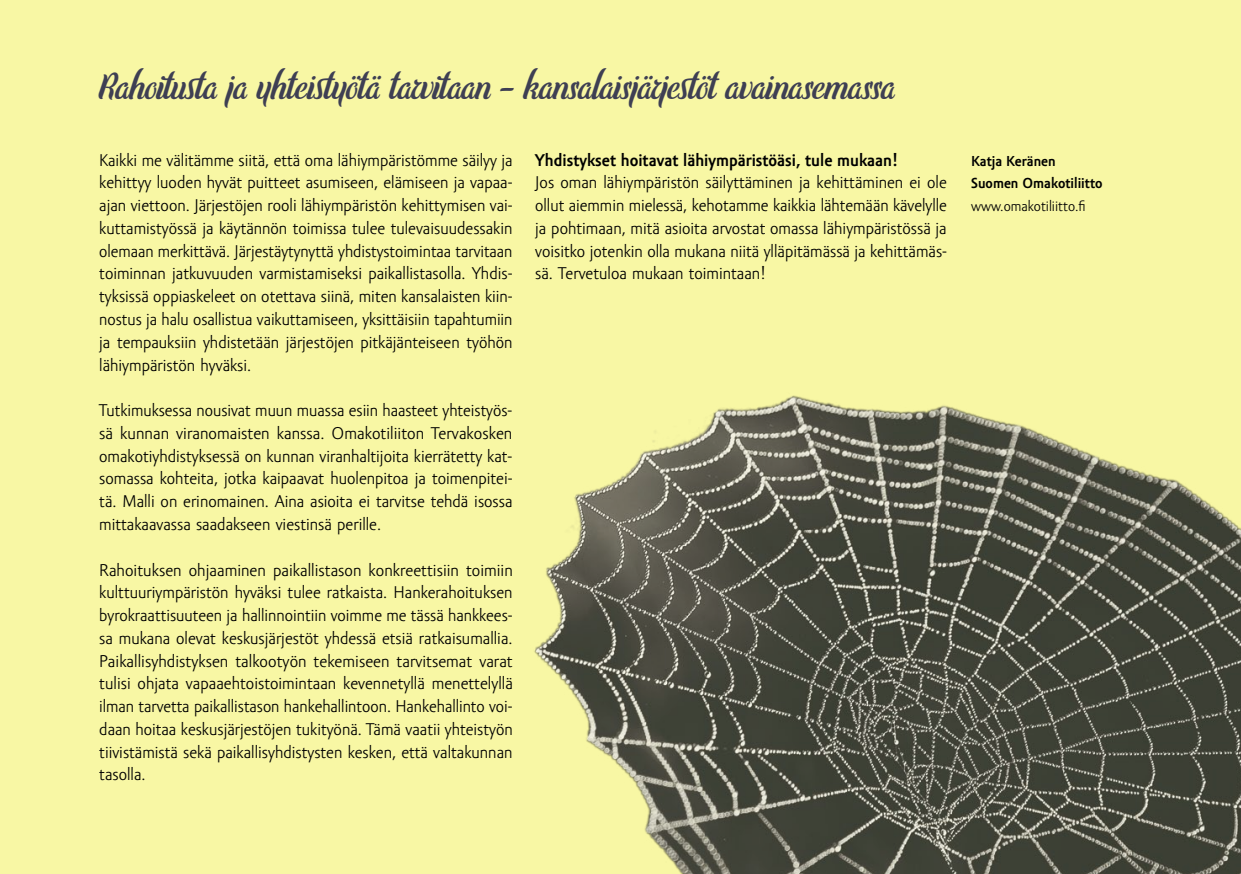
<style>
.page{position:relative;width:1241px;height:874px;background:#fff}
.page>*{position:absolute;margin:0;border:0;box-sizing:border-box;transform-origin:0 0}
.t1{font:33.25px "Elley";letter-spacing:.01em;color:#3e3f53}
.t2{font:17.5px/22.8px "Amor Sans Pro";color:#000;text-align:justify}
.t3{font:700 14.88px/22.8px "Amor Sans Pro";color:#000}
.s1{font-weight:700}
.s2{font-weight:400}
</style>
<div class="page">
<div style="left:0;top:0;width:1240px;height:873px;background:#f8f7a4"></div>
<img style="left:534px;top:395px;width:706px;height:478px">
<p class="t1" style="left:99px;top:64px;width:797px">Rahoitusta ja yhteistyötä tarvitaan – kansalaisjärjestöt avainasemassa</p>
<p class="t2" style="left:99px;top:149px;width:415px">Kaikki me välitämme siitä, että oma lähiympäristömme säilyy ja kehittyy luoden hyvät puitteet asumiseen, elämiseen ja vapaa&shy;ajan viettoon. Järjestöjen rooli lähiympäristön kehittymisen vai&shy;kuttamistyössä ja käytännön toimissa tulee tulevaisuudessakin olemaan merkittävä. Järjestäytynyttä yhdistystoimintaa tarvitaan toiminnan jatkuvuuden varmistamiseksi paikallistasolla. Yhdis&shy;tyksissä oppiaskeleet on otettava siinä, miten kansalaisten kiin&shy;nostus ja halu osallistua vaikuttamiseen, yksittäisiin tapahtumiin ja tempauksiin yhdistetään järjestöjen pitkäjänteiseen työhön lähiympäristön hyväksi.</p>
<p class="t2" style="left:99px;top:399px;width:414px">Tutkimuksessa nousivat muun muassa esiin haasteet yhteistyös&shy;sä kunnan viranomaisten kanssa. Omakotiliiton Tervakosken omakotiyhdistyksessä on kunnan viranhaltijoita kierrätetty kat&shy;somassa kohteita, jotka kaipaavat huolenpitoa ja toimenpitei&shy;tä. Malli on erinomainen. Aina asioita ei tarvitse tehdä isossa mittakaavassa saadakseen viestinsä perille.</p>
<p class="t2" style="left:99px;top:558px;width:415px">Rahoituksen ohjaaminen paikallistason konkreettisiin toimiin kulttuuriympäristön hyväksi tulee ratkaista. Hankerahoituksen byrokraattisuuteen ja hallinnointiin voimme me tässä hankkees&shy;sa mukana olevat keskusjärjestöt yhdessä etsiä ratkaisumallia.<br>Paikallisyhdistyksen talkootyön tekemiseen tarvitsemat varat tulisi ohjata vapaaehtoistoimintaan kevennetyllä menettelyllä ilman tarvetta paikallistason hankehallintoon. Hankehallinto voi&shy;daan hoitaa keskusjärjestöjen tukityönä. Tämä vaatii yhteistyön tiivistämistä sekä paikallisyhdistysten kesken, että valtakunnan tasolla.</p>
<p class="t2" style="left:535px;top:149px;width:413px;text-align:left"><span class="s1">Yhdistykset hoitavat lähiympäristöäsi, tule mukaan!<br></span>Jos oman lähiympäristön säilyttäminen ja kehittäminen ei ole ollut aiemmin mielessä, kehotamme kaikkia lähtemään kävelylle ja pohtimaan, mitä asioita arvostat omassa lähiympäristössä ja voisitko jotenkin olla mukana niitä ylläpitämässä ja kehittämäs&shy;sä. Tervetuloa mukaan toimintaan!</p>
<p class="t3" style="left:971px;top:149px;width:133px">Katja Keränen<br>Suomen Omakotiliitto <span class="s2">www.omakotiliitto.fi</span></p>
</div>
